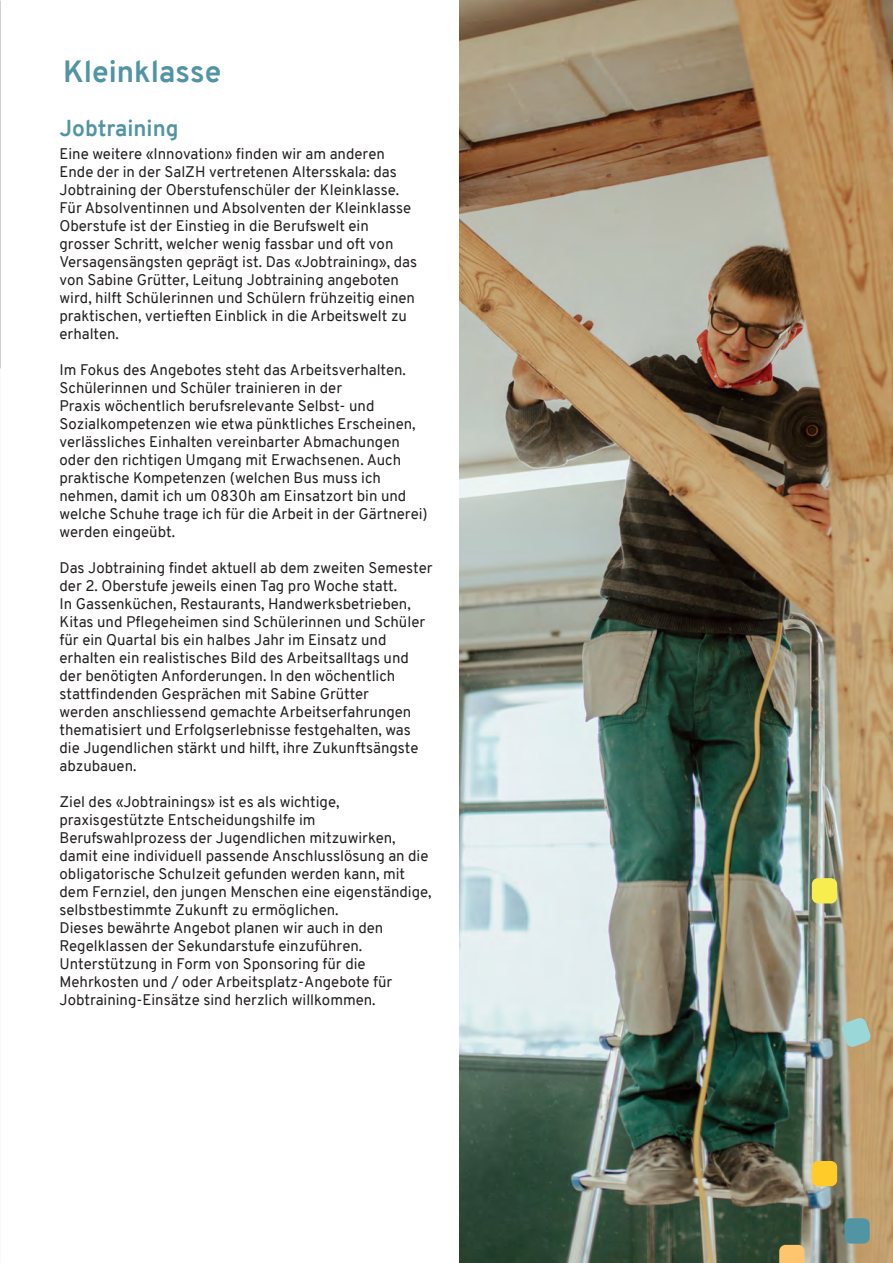
<style>
.page{position:relative;width:893px;height:1263px;background:#fff}
.page>*{position:absolute;margin:0;border:0;box-sizing:border-box;transform-origin:0 0}
.Lauftext{font:700 30px "Overpass";color:#5194a4}
.Untertitel{font:700 22.5px "Overpass";color:#5194a4}
.Lauftext-2{font:15px/18px "Overpass";color:#231f20}
</style>
<div class="page">
<img style="left:459px;top:0;width:434px;height:1263px">
<svg style="left:779px;top:1245px;width:26px;height:18px"></svg>
<div style="left:812px;top:878px;width:25px;height:25px;background:#f8ed4f;border-radius:6px"></div>
<svg style="left:841px;top:1017px;width:30px;height:31px"></svg>
<div style="left:812px;top:1161px;width:25px;height:25px;background:#fecb29;border-radius:6px"></div>
<div style="left:844px;top:1218px;width:26px;height:25px;background:#5194a4;border-radius:6px"></div>
<p class="Lauftext" style="left:63px;top:50px;width:160px">Kleinklasse</p>
<p class="Untertitel" style="left:60px;top:112px;width:120px">Jobtraining</p>
<p class="Lauftext-2" style="left:60px;top:144px;width:341px">Eine weitere «Innovation» finden wir am anderen<br>Ende der in der SalZH vertretenen Altersskala: das<br>Jobtraining der Oberstufenschüler der Kleinklasse.</p>
<p class="Lauftext-2" style="left:60px;top:198px;width:359px">Für Absolventinnen und Absolventen der Kleinklasse Oberstufe ist der Einstieg in die Berufswelt ein grosser Schritt, welcher wenig fassbar und oft von Versagensängsten geprägt ist. Das «Jobtraining», das von Sabine Grütter, Leitung Jobtraining angeboten wird, hilft Schülerinnen und Schülern frühzeitig einen praktischen, vertieften Einblick in die Arbeitswelt zu erhalten.</p>
<p class="Lauftext-2" style="left:60px;top:360px;width:370px">Im Fokus des Angebotes steht das Arbeitsverhalten.<br>Schülerinnen und Schüler trainieren in der<br>Praxis wöchentlich berufsrelevante Selbst- und Sozialkompetenzen wie etwa pünktliches Erscheinen, verlässliches Einhalten vereinbarter Abmachungen oder den richtigen Umgang mit Erwachsenen. Auch praktische Kompetenzen (welchen Bus muss ich nehmen, damit ich um 0830h am Einsatzort bin und welche Schuhe trage ich für die Arbeit in der Gärtnerei) werden eingeübt.</p>
<p class="Lauftext-2" style="left:60px;top:558px;width:375px">Das Jobtraining findet aktuell ab dem zweiten Semester der 2. Oberstufe jeweils einen Tag pro Woche statt.<br>In Gassenküchen, Restaurants, Handwerksbetrieben, Kitas und Pflegeheimen sind Schülerinnen und Schüler für ein Quartal bis ein halbes Jahr im Einsatz und erhalten ein realistisches Bild des Arbeitsalltags und der benötigten Anforderungen. In den wöchentlich stattfindenden Gesprächen mit Sabine Grütter<br>werden anschliessend gemachte Arbeitserfahrungen thematisiert und Erfolgserlebnisse festgehalten, was die Jugendlichen stärkt und hilft, ihre Zukunftsängste abzubauen.</p>
<p class="Lauftext-2" style="left:60px;top:792px;width:374px">Ziel des «Jobtrainings» ist es als wichtige, praxisgestützte Entscheidungshilfe im Berufswahlprozess der Jugendlichen mitzuwirken, damit eine individuell passende Anschlusslösung an die obligatorische Schulzeit gefunden werden kann, mit dem Fernziel, den jungen Menschen eine eigenständige, selbstbestimmte Zukunft zu ermöglichen.</p>
<p class="Lauftext-2" style="left:60px;top:918px;width:334px">Dieses bewährte Angebot planen wir auch in den Regelklassen der Sekundarstufe einzuführen.<br>Unterstützung in Form von Sponsoring für die Mehrkosten und / oder Arbeitsplatz-Angebote für Jobtraining-Einsätze sind herzlich willkommen.</p>
</div>
